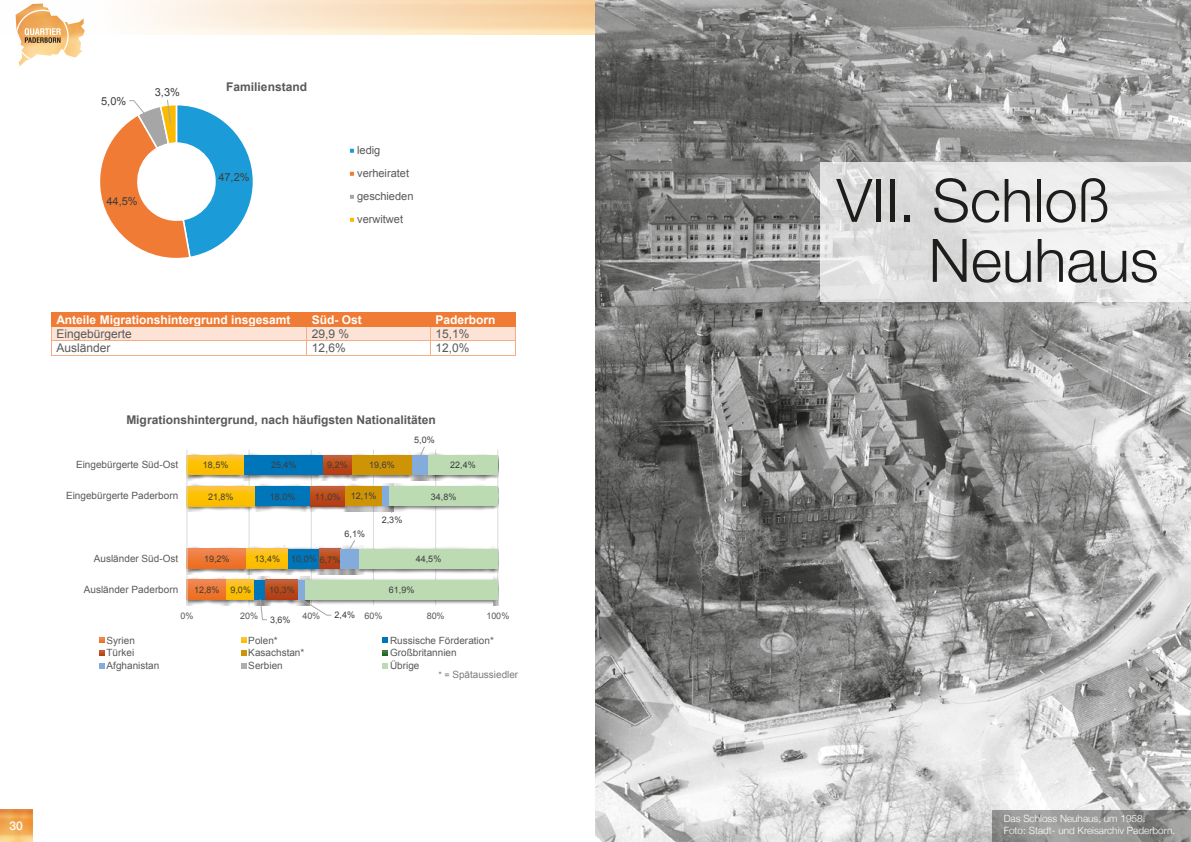
<style>
.page{position:relative;width:1191px;height:842px;background:#fff}
.page>*{position:absolute;margin:0;border:0;box-sizing:border-box;transform-origin:0 0}
.t1{font:300 60px "Helvetica Neue";color:#1d1d1b}
.t2{font:700 12px "Arial";color:#5a5959}
.t3{font:700 12px "Arial";color:#fff}
.t4{font:12px "Arial";color:#5a5959}
.t5{font:500 12px "Helvetica Neue";color:#fff}
.t6{font:11px/23px "Arial";color:#5a5959}
.t7{font:11px "Arial";color:#3e3e3e}
.t8{font:10px "Arial";color:#5a5959}
.t9{font:300 10px "Helvetica Neue";color:#fff}
.t10{font:10px "Arial";color:#7c7c7c}
.t11{font:9px "Arial";letter-spacing:.005em;color:#3e3e3e}
.t12{font:9px "Arial";letter-spacing:.005em;color:#5a5959}
.s1{font-size:9px}
</style>
<div class="page">
<svg style="left:18px;top:35px;width:65px;height:31px"></svg>
<img style="left:0;top:810px;width:32px;height:32px">
<img style="left:15px;top:0;width:580px;height:35px">
<img style="left:595px;top:0;width:596px;height:842px">
<svg style="left:992px;top:811px;width:199px;height:31px;background:#939392"></svg>
<svg style="left:819px;top:162px;width:372px;height:139px"></svg>
<svg style="left:100px;top:100px;width:153px;height:158px"></svg>
<div style="left:348px;top:147px;width:7px;height:7px;border:2px solid #fff"></div>
<div style="left:348px;top:170px;width:7px;height:7px;border:2px solid #fff"></div>
<div style="left:348px;top:193px;width:7px;height:7px;border:2px solid #fff"></div>
<div style="left:348px;top:216px;width:7px;height:7px;border:2px solid #fff"></div>
<div style="left:51px;top:312px;width:255px;height:14px;background:#ef7b34"></div>
<div style="left:306px;top:312px;width:124px;height:14px;background:#ef7b34"></div>
<div style="left:430px;top:312px;width:85px;height:14px;background:#ef7b34"></div>
<div style="left:51px;top:327px;width:255px;height:13px;background:#fde3d6"></div>
<div style="left:306px;top:327px;width:124px;height:13px;background:#fde3d6"></div>
<div style="left:430px;top:327px;width:85px;height:13px;background:#fde3d6"></div>
<hr style="left:51px;top:326px;width:255px;height:1px;background:#ef7b34">
<hr style="left:307px;top:326px;width:123px;height:1px;background:#ef7b34">
<hr style="left:431px;top:326px;width:84px;height:1px;background:#ef7b34">
<hr style="left:51px;top:340px;width:255px;height:1px;background:#f6ad85">
<hr style="left:306px;top:340px;width:124px;height:1px;background:#f6ad85">
<hr style="left:430px;top:340px;width:85px;height:1px;background:#f6ad85">
<svg style="left:51px;top:327px;width:1px;height:28px"></svg>
<hr style="left:51px;top:355px;width:255px;height:1px;background:#f6ad85">
<svg style="left:306px;top:326px;width:1px;height:29px"></svg>
<hr style="left:306px;top:355px;width:124px;height:1px;background:#f6ad85">
<svg style="left:430px;top:326px;width:1px;height:29px"></svg>
<hr style="left:430px;top:355px;width:85px;height:1px;background:#f6ad85">
<svg style="left:515px;top:312px;width:1px;height:44px"></svg>
<hr style="left:249px;top:450px;width:1px;height:155px;background:#dadbda">
<hr style="left:311px;top:450px;width:1px;height:155px;background:#dadbda">
<hr style="left:373px;top:450px;width:1px;height:155px;background:#dadbda">
<hr style="left:435px;top:450px;width:1px;height:155px;background:#dadbda">
<hr style="left:497px;top:450px;width:1px;height:155px;background:#dadbda">
<img style="left:187px;top:577px;width:35px;height:28px">
<img style="left:187px;top:546px;width:55px;height:28px">
<img style="left:222px;top:577px;width:28px;height:28px">
<img style="left:242px;top:546px;width:42px;height:28px">
<img style="left:187px;top:483px;width:63px;height:29px">
<img style="left:187px;top:452px;width:53px;height:29px">
<img style="left:250px;top:577px;width:11px;height:28px">
<img style="left:284px;top:546px;width:31px;height:28px">
<img style="left:250px;top:484px;width:56px;height:28px">
<img style="left:240px;top:452px;width:78px;height:29px">
<img style="left:261px;top:577px;width:237px;height:28px">
<img style="left:315px;top:547px;width:21px;height:27px">
<img style="left:306px;top:485px;width:34px;height:27px">
<img style="left:318px;top:452px;width:29px;height:29px">
<img style="left:340px;top:484px;width:38px;height:28px">
<img style="left:347px;top:454px;width:61px;height:27px">
<img style="left:293px;top:577px;width:17px;height:28px">
<img style="left:336px;top:546px;width:18px;height:28px">
<img style="left:408px;top:452px;width:15px;height:29px">
<img style="left:354px;top:546px;width:144px;height:28px">
<img style="left:385px;top:483px;width:113px;height:29px">
<img style="left:423px;top:452px;width:75px;height:29px">
<svg style="left:187px;top:580px;width:40px;height:19px"></svg>
<svg style="left:187px;top:549px;width:60px;height:19px"></svg>
<svg style="left:227px;top:580px;width:28px;height:19px"></svg>
<svg style="left:247px;top:549px;width:41px;height:19px"></svg>
<svg style="left:187px;top:486px;width:68px;height:20px"></svg>
<svg style="left:187px;top:455px;width:57px;height:20px"></svg>
<div style="left:255px;top:580px;width:11px;height:19px;background:#0076ba"></div>
<div style="left:288px;top:549px;width:31px;height:19px;background:#0076ba"></div>
<div style="left:255px;top:486px;width:56px;height:20px;background:#0076ba"></div>
<div style="left:244px;top:455px;width:79px;height:20px;background:#0076ba"></div>
<svg style="left:266px;top:580px;width:32px;height:19px"></svg>
<svg style="left:319px;top:549px;width:21px;height:19px"></svg>
<svg style="left:311px;top:486px;width:34px;height:20px"></svg>
<svg style="left:323px;top:455px;width:29px;height:20px"></svg>
<div style="left:345px;top:486px;width:37px;height:20px;background:#cf9306"></div>
<div style="left:352px;top:455px;width:61px;height:20px;background:#cf9306"></div>
<div style="left:298px;top:580px;width:7px;height:19px;background:#83abdb"></div>
<div style="left:340px;top:549px;width:19px;height:19px;background:#83abdb"></div>
<div style="left:382px;top:486px;width:7px;height:20px;background:#83abdb"></div>
<div style="left:413px;top:455px;width:15px;height:20px;background:#83abdb"></div>
<div style="left:305px;top:580px;width:193px;height:19px;background:#bcdbb3"></div>
<div style="left:359px;top:549px;width:139px;height:19px;background:#bcdbb3"></div>
<div style="left:389px;top:486px;width:109px;height:20px;background:#bcdbb3"></div>
<div style="left:428px;top:455px;width:70px;height:20px;background:#bcdbb3"></div>
<hr style="left:186px;top:450px;width:1px;height:155px;background:#dadbda">
<svg style="left:259px;top:598px;width:9px;height:22px"></svg>
<svg style="left:301px;top:599px;width:31px;height:17px"></svg>
<svg style="left:349px;top:540px;width:7px;height:9px"></svg>
<svg style="left:385px;top:506px;width:8px;height:7px"></svg>
<svg style="left:419px;top:446px;width:6px;height:10px"></svg>
<svg style="left:99px;top:638px;width:5px;height:5px"></svg>
<svg style="left:241px;top:638px;width:5px;height:5px"></svg>
<svg style="left:383px;top:638px;width:5px;height:5px"></svg>
<svg style="left:99px;top:651px;width:5px;height:5px"></svg>
<svg style="left:241px;top:651px;width:5px;height:5px"></svg>
<svg style="left:383px;top:651px;width:5px;height:5px"></svg>
<svg style="left:99px;top:664px;width:5px;height:5px"></svg>
<svg style="left:241px;top:664px;width:5px;height:5px"></svg>
<svg style="left:383px;top:664px;width:5px;height:5px"></svg>
<p class="t7" style="left:101px;top:94px;width:27px">5,0%</p>
<p class="t7" style="left:155px;top:85px;width:27px">3,3%</p>
<p class="t7" style="left:106px;top:194px;width:33px">44,5%</p>
<p class="t2" style="left:226px;top:79px;width:82px">Familienstand</p>
<p class="t7" style="left:218px;top:170px;width:33px">47,2%</p>
<p class="t6" style="left:357px;top:139px;width:58px">ledig verheiratet geschieden verwitwet</p>
<p class="t3" style="left:56px;top:311px;width:236px">Anteile Migrationshintergrund insgesamt</p>
<p class="t3" style="left:312px;top:311px;width:52px">Süd- Ost</p>
<p class="t3" style="left:435px;top:311px;width:62px">Paderborn</p>
<p class="t4" style="left:56px;top:326px;width:77px">Eingebürgerte</p>
<p class="t4" style="left:312px;top:326px;width:39px">29,9 %</p>
<p class="t4" style="left:435px;top:326px;width:36px">15,1%</p>
<p class="t4" style="left:56px;top:340px;width:56px">Ausländer</p>
<p class="t4" style="left:312px;top:340px;width:36px">12,6%</p>
<p class="t4" style="left:435px;top:340px;width:36px">12,0%</p>
<p class="t2" style="left:126px;top:412px;width:311px">Migrationshintergrund, nach häufigsten Nationalitäten</p>
<p class="t11" style="left:414px;top:434px;width:22px">5,0%</p>
<p class="t8" style="left:76px;top:458px;width:104px">Eingebürgerte Süd-Ost</p>
<p class="t11" style="left:203px;top:459px;width:27px">18,5%</p>
<p class="t11" style="left:271px;top:459px;width:27px">25,4%</p>
<p class="t11" style="left:327px;top:459px;width:22px">9,2%</p>
<p class="t11" style="left:369px;top:459px;width:27px">19,6%</p>
<p class="t11" style="left:450px;top:459px;width:27px">22,4%</p>
<p class="t8" style="left:66px;top:489px;width:114px">Eingebürgerte Paderborn</p>
<p class="t11" style="left:208px;top:490px;width:27px">21,8%</p>
<p class="t11" style="left:270px;top:490px;width:27px">18,0%</p>
<p class="t11" style="left:315px;top:490px;width:27px">11,0%</p>
<p class="t11" style="left:351px;top:490px;width:27px">12,1%</p>
<p class="t11" style="left:431px;top:490px;width:27px">34,8%</p>
<p class="t11" style="left:382px;top:513px;width:22px">2,3%</p>
<p class="t11" style="left:344px;top:528px;width:22px">6,1%</p>
<p class="t8" style="left:94px;top:552px;width:86px">Ausländer Süd-Ost</p>
<p class="t11" style="left:204px;top:553px;width:27px">19,2%</p>
<p class="t11" style="left:254px;top:552px;width:27px">13,4%</p>
<p class="t11" style="left:291px;top:553px;width:27px">10,0%</p>
<p class="t11" style="left:320px;top:554px;width:22px">6,7%</p>
<p class="t11" style="left:416px;top:553px;width:27px">44,5%</p>
<p class="t8" style="left:84px;top:583px;width:96px">Ausländer Paderborn</p>
<p class="t11" style="left:194px;top:584px;width:27px">12,8%</p>
<p class="t11" style="left:230px;top:584px;width:22px">9,0%</p>
<p class="t11" style="left:269px;top:584px;width:27px">10,3%</p>
<p class="t11" style="left:389px;top:584px;width:27px">61,9%</p>
<p class="t11" style="left:334px;top:609px;width:22px">2,4%</p>
<p class="t12" style="left:180px;top:610px;width:15px">0%</p>
<p class="t12" style="left:240px;top:610px;width:19px">20%</p>
<p class="t12" style="left:302px;top:610px;width:19px">40%</p>
<p class="t12" style="left:364px;top:610px;width:19px">60%</p>
<p class="t12" style="left:427px;top:610px;width:19px">80%</p>
<p class="t12" style="left:486px;top:610px;width:24px">100%</p>
<p class="t11" style="left:270px;top:614px;width:22px">3,6%</p>
<p class="t8" style="left:107px;top:633px;width:30px">Syrien</p>
<p class="t8" style="left:248px;top:633px;width:31px">Polen*</p>
<p class="t8" style="left:390px;top:633px;width:105px">Russische Förderation*</p>
<p class="t8" style="left:107px;top:646px;width:29px">Türkei</p>
<p class="t8" style="left:248px;top:646px;width:58px">Kasachstan*</p>
<p class="t8" style="left:390px;top:646px;width:68px">Großbritannien</p>
<p class="t8" style="left:107px;top:659px;width:54px">Afghanistan</p>
<p class="t8" style="left:248px;top:659px;width:36px">Serbien</p>
<p class="t8" style="left:390px;top:659px;width:31px">Übrige</p>
<p class="t10" style="left:438px;top:668px;width:81px"><span class="s1">* =</span> Spätaussiedler</p>
<p class="t1" style="left:836px;top:152px;width:275px">VII. Schloß</p>
<p class="t1" style="left:928px;top:212px;width:232px">Neuhaus</p>
<p class="t9" style="left:1003px;top:811px;width:143px">Das Schloss Neuhaus, um 1958.</p>
<p class="t9" style="left:1003px;top:823px;width:173px">Foto: Stadt- und Kreisarchiv Paderborn.</p>
<p class="t5" style="left:9px;top:816px;width:15px">30</p>
<p class="t5" style="left:1168px;top:816px;width:15px">31</p>
</div>
